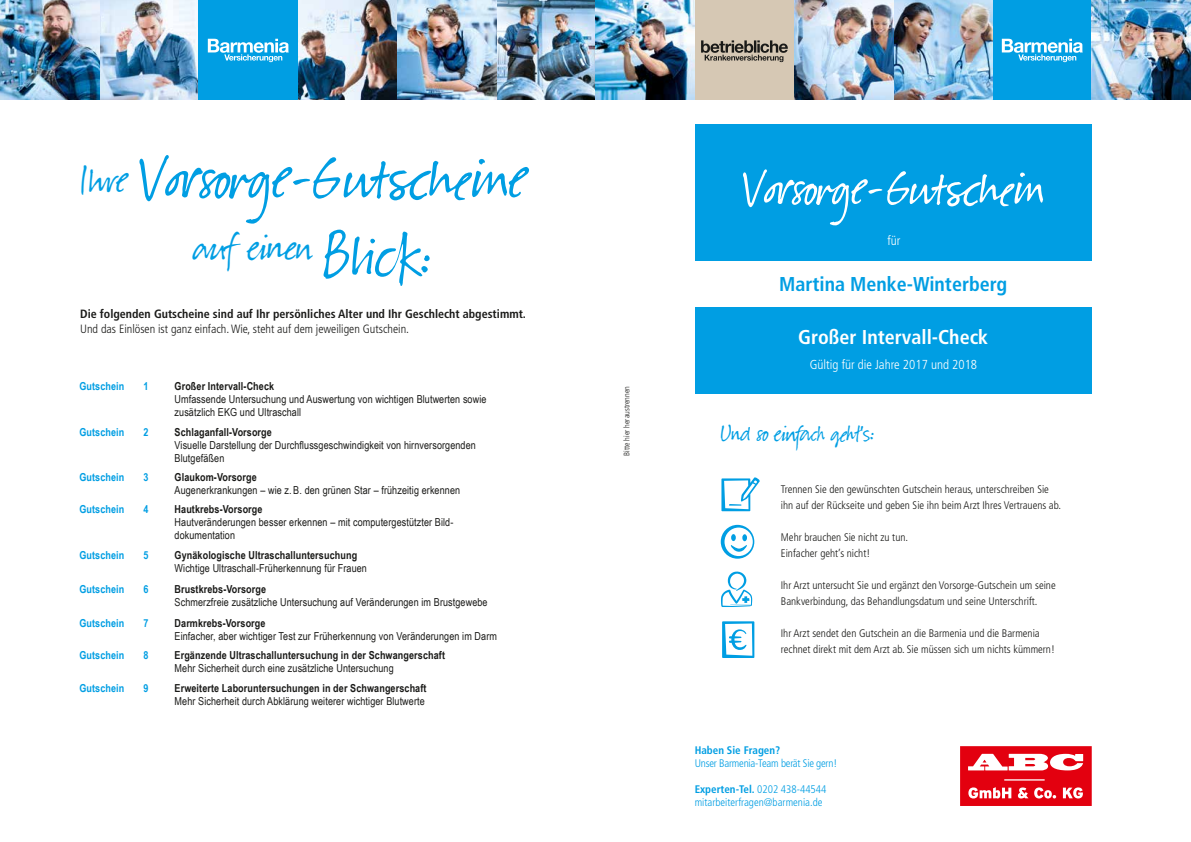
<style>
.page{position:relative;width:1191px;height:842px;background:#fff}
.page>*{position:absolute;margin:0;border:0;box-sizing:border-box;transform-origin:0 0}
.t1{font:73.5px "Suomi Hand Script";color:#009ee3}
.t2{font:60px "Suomi Hand Script";color:#fff}
.t3{font:46px "Suomi Hand Script";color:#009ee3}
.t4{font:28px "Suomi Hand Script";color:#009ee3}
.t5{font:700 condensed 20px "Frutiger LT Std";color:#009ee3}
.t6{font:700 condensed 20px "Frutiger LT Std";color:#fff}
.t7{font:300 condensed 13px "Frutiger LT Std";color:#fff}
.t8{font:700 condensed 12px "Frutiger LT Std";color:#1a1a18}
.t9{font:300 condensed 12px "Frutiger LT Std";color:#1a1a18}
.t10{font:11px/13px "Arial Narrow";letter-spacing:.01em;color:#1a1a18}
.t11{font:300 condensed 11px/16px "Frutiger LT Std";color:#1a1a18}
.t12{font:700 11px "Arial Narrow";letter-spacing:.01em;color:#1a1a18}
.t13{font:700 11px "Arial Narrow";letter-spacing:.01em;color:#009ee3}
.t14{font:300 condensed 11px/13px "Frutiger LT Std";color:#009ee3}
.t15{font:300 condensed 11px "Frutiger LT Std";letter-spacing:-.02em;color:#009ee3}
.t16{font:700 condensed 11px "Frutiger LT Std";color:#009ee3}
.t17{font:300 condensed 8px "Frutiger LT Std";color:#1a1a18}
.s1{font-size:46px}
.s2{font-size:73.5px}
.s3{font-weight:700}
</style>
<div class="page">
<div style="left:694px;top:124px;width:397px;height:269px;background:#009ee3"></div>
<svg style="left:721px;top:571px;width:31px;height:36px"></svg>
<svg style="left:721px;top:477px;width:39px;height:34px"></svg>
<svg style="left:722px;top:621px;width:32px;height:37px"></svg>
<svg style="left:720px;top:525px;width:34px;height:34px"></svg>
<div style="left:694px;top:0;width:100px;height:99px;background:#d6c8b4"></div>
<svg style="left:701px;top:40px;width:87px;height:22px"></svg>
<div style="left:992px;top:0;width:99px;height:99px;background:#009ee3"></div>
<svg style="left:1001px;top:39px;width:81px;height:23px"></svg>
<img style="left:298px;top:0;width:396px;height:99px">
<img style="left:0;top:0;width:198px;height:99px">
<div style="left:198px;top:0;width:100px;height:99px;background:#009ee3"></div>
<svg style="left:208px;top:39px;width:81px;height:23px"></svg>
<div style="left:694px;top:261px;width:397px;height:45px;background:#fff"></div>
<svg style="left:960px;top:746px;width:131px;height:60px"></svg>
<img style="left:1091px;top:0;width:100px;height:99px">
<img style="left:794px;top:0;width:198px;height:99px">
<h1 class="t1" style="left:80px;top:141px;width:447px"><span class="s1">Ihre</span> Vorsorge-Gutscheine</h1>
<h3 class="t3" style="left:192px;top:224px;width:241px">auf einen <span class="s2">Blick:</span></h3>
<p class="t8" style="left:80px;top:307px;width:447px">Die folgenden Gutscheine sind auf Ihr persönliches Alter und Ihr Geschlecht abgestimmt.</p>
<p class="t9" style="left:80px;top:322px;width:330px">Und das Einlösen ist ganz einfach. Wie, steht auf dem jeweiligen Gutschein.</p>
<p class="t13" style="left:79px;top:378px;width:46px">Gutschein</p>
<p class="t13" style="left:143px;top:378px;width:7px">1</p>
<p class="t12" style="left:175px;top:378px;width:101px">Großer Intervall-Check</p>
<p class="t10" style="left:175px;top:393px;width:313px">Umfassende Untersuchung und Auswertung von wichtigen Blutwerten sowie zusätzlich EKG und Ultraschall</p>
<p class="t13" style="left:79px;top:423px;width:46px">Gutschein</p>
<p class="t13" style="left:143px;top:423px;width:7px">2</p>
<p class="t12" style="left:175px;top:423px;width:99px">Schlaganfall-Vorsorge</p>
<p class="t10" style="left:175px;top:438px;width:303px">Visuelle Darstellung der Durchflussgeschwindigkeit von hirnversorgenden<br>Blutgefäßen</p>
<p class="t13" style="left:79px;top:469px;width:46px">Gutschein</p>
<p class="t13" style="left:143px;top:469px;width:7px">3</p>
<p class="t12" style="left:175px;top:469px;width:84px">Glaukom-Vorsorge</p>
<p class="t10" style="left:175px;top:483px;width:287px">Augenerkrankungen – wie z. B. den grünen Star – frühzeitig erkennen</p>
<p class="t13" style="left:79px;top:501px;width:46px">Gutschein</p>
<p class="t13" style="left:143px;top:501px;width:7px">4</p>
<p class="t12" style="left:175px;top:501px;width:89px">Hautkrebs-Vorsorge</p>
<p class="t10" style="left:175px;top:516px;width:280px">Hautveränderungen besser erkennen – mit computergestützter Bild&shy;dokumentation</p>
<p class="t13" style="left:79px;top:547px;width:46px">Gutschein</p>
<p class="t13" style="left:143px;top:547px;width:7px">5</p>
<p class="t12" style="left:175px;top:547px;width:184px">Gynäkologische Ultraschalluntersuchung</p>
<p class="t10" style="left:175px;top:561px;width:194px">Wichtige Ultraschall-Früherkennung für Frauen</p>
<p class="t13" style="left:79px;top:581px;width:46px">Gutschein</p>
<p class="t13" style="left:143px;top:581px;width:7px">6</p>
<p class="t12" style="left:175px;top:581px;width:93px">Brustkrebs-Vorsorge</p>
<p class="t10" style="left:175px;top:595px;width:314px">Schmerzfreie zusätzliche Untersuchung auf Veränderungen im Brustgewebe</p>
<p class="t13" style="left:79px;top:615px;width:46px">Gutschein</p>
<p class="t13" style="left:143px;top:615px;width:7px">7</p>
<p class="t12" style="left:175px;top:615px;width:92px">Darmkrebs-Vorsorge</p>
<p class="t10" style="left:175px;top:629px;width:324px">Einfacher, aber wichtiger Test zur Früherkennung von Veränderungen im Darm</p>
<p class="t13" style="left:79px;top:647px;width:46px">Gutschein</p>
<p class="t13" style="left:143px;top:647px;width:7px">8</p>
<p class="t12" style="left:175px;top:647px;width:272px">Ergänzende Ultraschalluntersuchung in der Schwangerschaft</p>
<p class="t10" style="left:175px;top:661px;width:221px">Mehr Sicherheit durch eine zusätzliche Untersuchung</p>
<p class="t13" style="left:79px;top:679px;width:46px">Gutschein</p>
<p class="t13" style="left:143px;top:679px;width:7px">9</p>
<p class="t12" style="left:175px;top:679px;width:253px">Erweiterte Laboruntersuchungen in der Schwangerschaft</p>
<p class="t10" style="left:175px;top:694px;width:252px">Mehr Sicherheit durch Abklärung weiterer wichtiger Blutwerte</p>
<p class="t17" style="left:622px;top:456px;width:71px;rotate:-90deg">Bitte hier heraustrennen</p>
<h2 class="t2" style="left:742px;top:158px;width:303px">Vorsorge-Gutschein</h2>
<p class="t7" style="left:887px;top:233px;width:14px">für</p>
<h3 class="t5" style="left:779px;top:272px;width:230px">Martina Menke-Winterberg</h3>
<h3 class="t6" style="left:798px;top:325px;width:191px">Großer Intervall-Check</h3>
<p class="t7" style="left:810px;top:357px;width:169px">Gültig für die Jahre 2017 und 2018</p>
<h3 class="t4" style="left:720px;top:419px;width:155px">Und so einfach geht's:</h3>
<p class="t11" style="left:781px;top:481px;width:282px">Trennen Sie den gewünschten Gutschein heraus, unterschreiben Sie ihn auf der Rückseite und geben Sie ihn beim Arzt Ihres Vertrauens ab.</p>
<p class="t11" style="left:781px;top:529px;width:129px">Mehr brauchen Sie nicht zu tun.<br>Einfacher geht’s nicht!</p>
<p class="t11" style="left:781px;top:577px;width:276px">Ihr Arzt untersucht Sie und ergänzt den Vorsorge-Gutschein um seine<br>Bankverbindung, das Behandlungsdatum und seine Unterschrift.</p>
<p class="t11" style="left:781px;top:625px;width:275px">Ihr Arzt sendet den Gutschein an die Barmenia und die Barmenia rechnet direkt mit dem Arzt ab. Sie müssen sich um nichts kümmern!</p>
<p class="t16" style="left:694px;top:744px;width:87px">Haben Sie Fragen?</p>
<p class="t15" style="left:694px;top:757px;width:144px">Unser Barmenia-Team berät Sie gern!</p>
<p class="t14" style="left:694px;top:783px;width:133px"><span class="s3">Experten-Tel.</span> 0202 438-44544 mitarbeiterfragen@barmenia.de</p>
</div>
